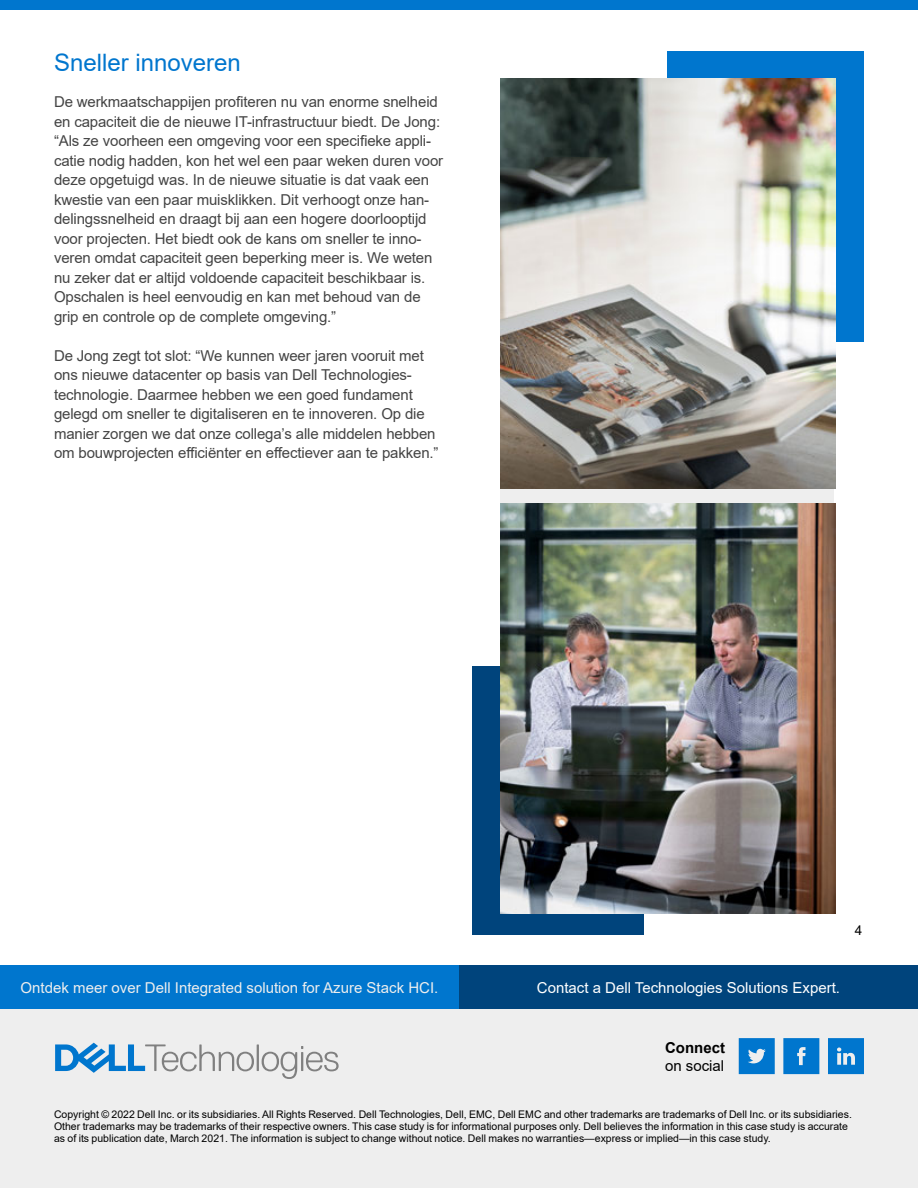
<style>
.page{position:relative;width:918px;height:1188px;background:#fff}
.page>*{position:absolute;margin:0;border:0;box-sizing:border-box;transform-origin:0 0}
.t1{font:24px "Arial";color:#0076ce}
.t2{font:15px/19.5px "Arial";letter-spacing:-.01em;color:#444}
.t3{font:15px "Arial";color:#eee}
.t4{font:15px "Arial";color:#fff}
.t5{font:15px "Arial";color:#000}
.t6{font:700 15px "Arial";color:#000}
.t7{font:13.5px "Arial";color:#000}
.t8{font:10.5px/12px "Arial";color:#000}
</style>
<div class="page">
<div style="left:0;top:0;width:918px;height:10px;background:#0076ce"></div>
<div style="left:667px;top:51px;width:197px;height:291px;background:#0076ce"></div>
<div style="left:472px;top:667px;width:172px;height:268px;background:#00447c"></div>
<div style="left:0;top:965px;width:459px;height:45px;background:#0076ce"></div>
<div style="left:459px;top:965px;width:459px;height:45px;background:#00447c"></div>
<div style="left:0;top:1010px;width:918px;height:178px;background:#eee"></div>
<svg style="left:783px;top:1038px;width:36px;height:36px"></svg>
<svg style="left:739px;top:1038px;width:36px;height:36px"></svg>
<svg style="left:828px;top:1038px;width:36px;height:36px"></svg>
<svg style="left:55px;top:1043px;width:284px;height:36px"></svg>
<img style="left:500px;top:78px;width:336px;height:410px">
<img style="left:501px;top:503px;width:335px;height:411px">
<h1 class="t1" style="left:54px;top:47px;width:188px">Sneller innoveren</h1>
<p class="t2" style="left:54px;top:92px;width:391px">De werkmaatschappijen profiteren nu van enorme snelheid en capaciteit die de nieuwe IT-infrastructuur biedt. De Jong: “Als ze voorheen een omgeving voor een specifieke appli&shy;catie nodig hadden, kon het wel een paar weken duren voor deze opgetuigd was. In de nieuwe situatie is dat vaak een kwestie van een paar muisklikken. Dit verhoogt onze han&shy;delingssnelheid en draagt bij aan een hogere doorlooptijd voor projecten. Het biedt ook de kans om sneller te inno&shy;veren omdat capaciteit geen beperking meer is. We weten nu zeker dat er altijd voldoende capaciteit beschikbaar is.<br>Opschalen is heel eenvoudig en kan met behoud van de grip en controle op de complete omgeving.”</p>
<p class="t2" style="left:54px;top:346px;width:386px">De Jong zegt tot slot: “We kunnen weer jaren vooruit met ons nieuwe datacenter op basis van Dell Technologies&shy;technologie. Daarmee hebben we een goed fundament gelegd om sneller te digitaliseren en te innoveren. Op die manier zorgen we dat onze collega’s alle middelen hebben om bouwprojecten efficiënter en effectiever aan te pakken.”</p>
<p class="t7" style="left:855px;top:921px;width:9px">4</p>
<p class="t3" style="left:21px;top:977px;width:419px">Ontdek meer over Dell Integrated solution for Azure Stack HCI.</p>
<p class="t4" style="left:537px;top:977px;width:305px">Contact a Dell Technologies Solutions Expert.</p>
<p class="t6" style="left:665px;top:1037px;width:61px">Connect</p>
<p class="t5" style="left:665px;top:1055px;width:61px">on social</p>
<p class="t8" style="left:54px;top:1108px;width:799px">Copyright © 2022 Dell Inc. or its subsidiaries. All Rights Reserved. Dell Technologies, Dell, EMC, Dell EMC and other trademarks are trademarks of Dell Inc. or its subsidiaries.<br>Other trademarks may be trademarks of their respective owners. This case study is for informational purposes only. Dell believes the information in this case study is accurate as of its publication date, March 2021. The information is subject to change without notice. Dell makes no warranties—express or implied—in this case study.</p>
</div>
